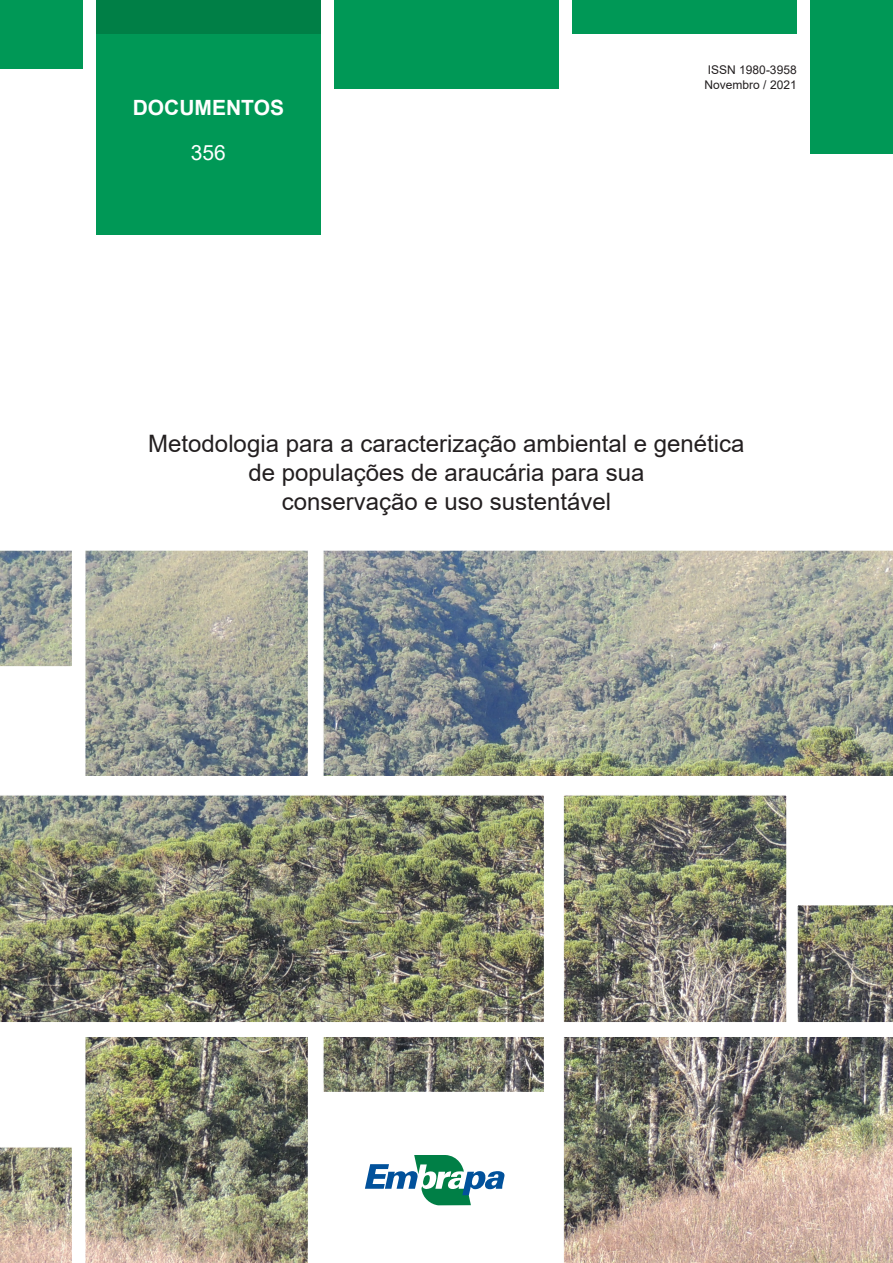
<style>
.page{position:relative;width:893px;height:1263px;background:#fff}
.page>*{position:absolute;margin:0;border:0;box-sizing:border-box;transform-origin:0 0}
.TITULO_CAPA{font:24px/28.8px "Arial";color:#231f20;text-align:center}
.t1{font:700 21px "Arial";color:#fff}
.NUMERO{font:21px "Arial";color:#fff}
.ISSN{font:12px "Arial";color:#231f20}
</style>
<div class="page">
<img style="left:0;top:551px;width:893px;height:712px">
<svg style="left:0;top:550px;width:893px;height:1px"></svg>
<div style="left:96px;top:0;width:225px;height:234px;background:#009856"></div>
<div style="left:334px;top:0;width:225px;height:89px;background:#009856"></div>
<div style="left:572px;top:0;width:225px;height:34px;background:#009856"></div>
<div style="left:96px;top:0;width:225px;height:34px;background:#007f46"></div>
<div style="left:810px;top:0;width:83px;height:153px;background:#009856"></div>
<div style="left:0;top:0;width:82px;height:68px;background:#009856"></div>
<svg style="left:365px;top:1155px;width:140px;height:50px"></svg>
<p class="t1" style="left:133px;top:93px;width:153px">DOCUMENTOS</p>
<p class="NUMERO" style="left:191px;top:138px;width:37px">356</p>
<p class="ISSN" style="left:708px;top:62px;width:90px">ISSN 1980-3958</p>
<p class="ISSN" style="left:705px;top:76px;width:94px">Novembro / 2021</p>
<p class="TITULO_CAPA" style="left:148px;top:429px;width:598px">Metodologia para a caracterização ambiental e genética de populações de araucária para sua<br>conservação e uso sustentável</p>
</div>
